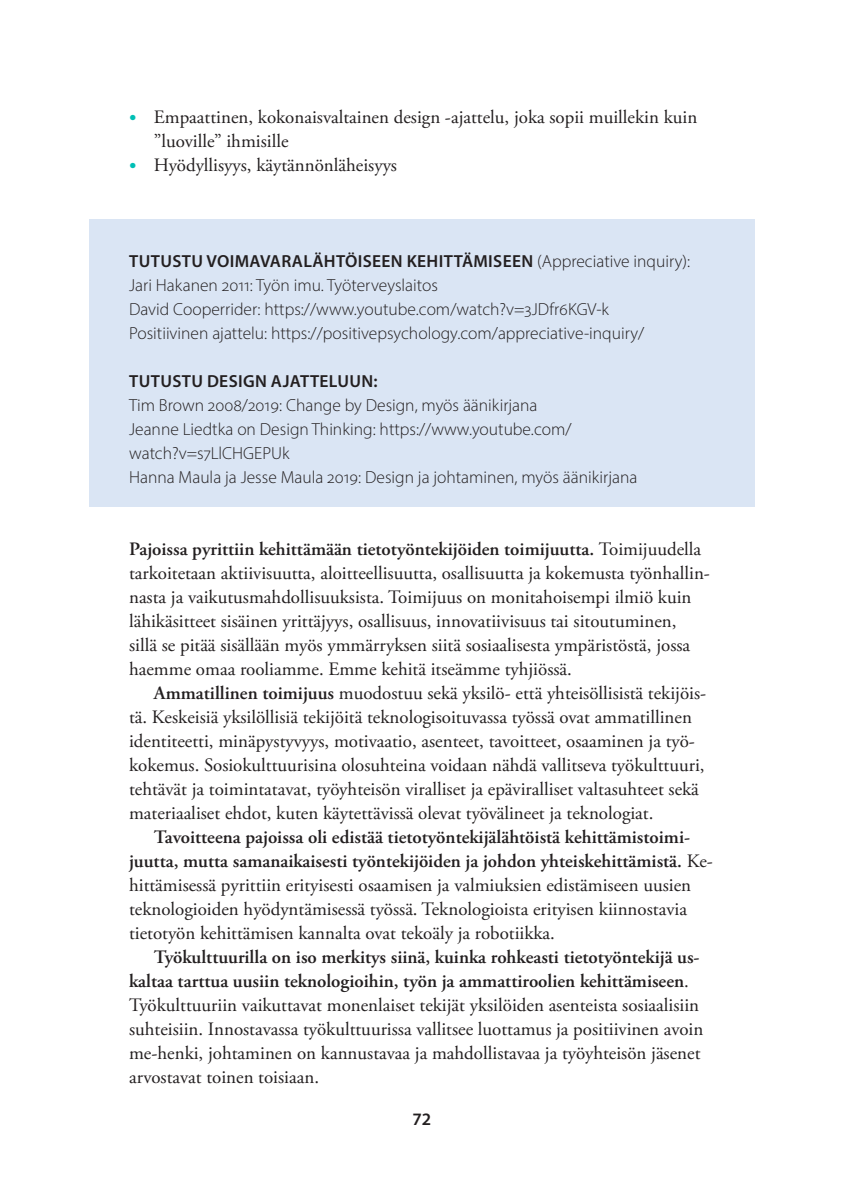
<style>
.page{position:relative;width:844px;height:1191px;background:#fff}
.page>*{position:absolute;margin:0;border:0;box-sizing:border-box;transform-origin:0 0}
.leipä_sis{font:18.9px/24px "Adobe Garamond Pro";color:#231f20}
.leipä{font:18.9px/24px "Adobe Garamond Pro";color:#231f20}
.lue_lisää{font:300 17.5px/24px "Myriad Pro";color:#231f20}
.lue_lisää-2{font:600 17.5px "Myriad Pro";letter-spacing:.02em;color:#231f20}
.s1{font-size:19.25px;color:#00bfb5}
.s2{font-weight:300}
.s3{font-weight:600}
</style>
<div class="page">
<div style="left:89px;top:219px;width:665px;height:288px;background:#dae5f4"></div>
<p class="leipä_sis" style="left:154px;top:106px;width:544px;text-indent:-25px"><span class="s1">•</span> Empaattinen, kokonaisvaltainen design -ajattelu, joka sopii muillekin kuin ”luoville” ihmisille</p>
<p class="leipä_sis" style="left:129px;top:154px;width:269px"><span class="s1">•</span> Hyödyllisyys, käytännönläheisyys</p>
<p class="lue_lisää-2" style="left:129px;top:250px;width:562px">TUTUSTU VOIMAVARALÄHTÖISEEN KEHITTÄMISEEN <span class="s2">(Appreciative inquiry):</span></p>
<p class="lue_lisää" style="left:129px;top:273px;width:310px">Jari Hakanen 2011: Työn imu. Työterveyslaitos</p>
<p class="lue_lisää" style="left:129px;top:297px;width:481px">David Cooperrider: https://www.youtube.com/watch?v=3JDfr6KGV-k</p>
<p class="lue_lisää" style="left:129px;top:321px;width:516px">Positiivinen ajattelu: https://positivepsychology.com/appreciative-inquiry/</p>
<p class="lue_lisää-2" style="left:129px;top:370px;width:250px">TUTUSTU DESIGN AJATTELUUN:</p>
<p class="lue_lisää" style="left:129px;top:393px;width:410px">Tim Brown 2008/2019: Change by Design, myös äänikirjana</p>
<p class="lue_lisää" style="left:129px;top:417px;width:444px">Jeanne Liedtka on Design Thinking: https://www.youtube.com/ watch?v=s7LlCHGEPUk</p>
<p class="lue_lisää" style="left:129px;top:465px;width:509px">Hanna Maula ja Jesse Maula 2019: Design ja johtaminen, myös äänikirjana</p>
<p class="leipä" style="left:129px;top:537px;width:582px"><span class="s3">Pajoissa pyrittiin kehittämään tietotyöntekijöiden toimijuutta.</span> Toimijuudella tarkoitetaan aktiivisuutta, aloitteellisuutta, osallisuutta ja kokemusta työnhallin&shy;nasta ja vaikutusmahdollisuuksista. Toimijuus on monitahoisempi ilmiö kuin lähikäsitteet sisäinen yrittäjyys, osallisuus, innovatiivisuus tai sitoutuminen,<br>sillä se pitää sisällään myös ymmärryksen siitä sosiaalisesta ympäristöstä, jossa haemme omaa rooliamme. Emme kehitä itseämme tyhjiössä.</p>
<p class="leipä_sis" style="left:129px;top:681px;width:578px;text-indent:25px"><span class="s3">Ammatillinen toimijuus</span> muodostuu sekä yksilö- että yhteisöllisistä tekijöis&shy;tä. Keskeisiä yksilöllisiä tekijöitä teknologisoituvassa työssä ovat ammatillinen identiteetti, minäpystyvyys, motivaatio, asenteet, tavoitteet, osaaminen ja työ&shy;kokemus. Sosiokulttuurisina olosuhteina voidaan nähdä vallitseva työkulttuuri, tehtävät ja toimintatavat, työyhteisön viralliset ja epäviralliset valtasuhteet sekä materiaaliset ehdot, kuten käytettävissä olevat työvälineet ja teknologiat.</p>
<p class="leipä_sis" style="left:129px;top:825px;width:585px;text-indent:25px"><span class="s3">Tavoitteena pajoissa oli edistää tietotyöntekijälähtöistä kehittämistoimi&shy;juutta, mutta samanaikaisesti työntekijöiden ja johdon yhteiskehittämistä.</span> Ke&shy;hittämisessä pyrittiin erityisesti osaamisen ja valmiuksien edistämiseen uusien teknologioiden hyödyntämisessä työssä. Teknologioista erityisen kiinnostavia tietotyön kehittämisen kannalta ovat tekoäly ja robotiikka.</p>
<p class="leipä_sis" style="left:129px;top:945px;width:575px;text-indent:25px"><span class="s3">Työkulttuurilla on iso merkitys siinä, kuinka rohkeasti tietotyöntekijä us&shy;kaltaa tarttua uusiin teknologioihin, työn ja ammattiroolien kehittämiseen</span>.<br>Työkulttuuriin vaikuttavat monenlaiset tekijät yksilöiden asenteista sosiaalisiin suhteisiin. Innostavassa työkulttuurissa vallitsee luottamus ja positiivinen avoin me-henki, johtaminen on kannustavaa ja mahdollistavaa ja työyhteisön jäsenet arvostavat toinen toisiaan.</p>
<p class="lue_lisää-2" style="left:412px;top:1107px;width:20px">72</p>
</div>
